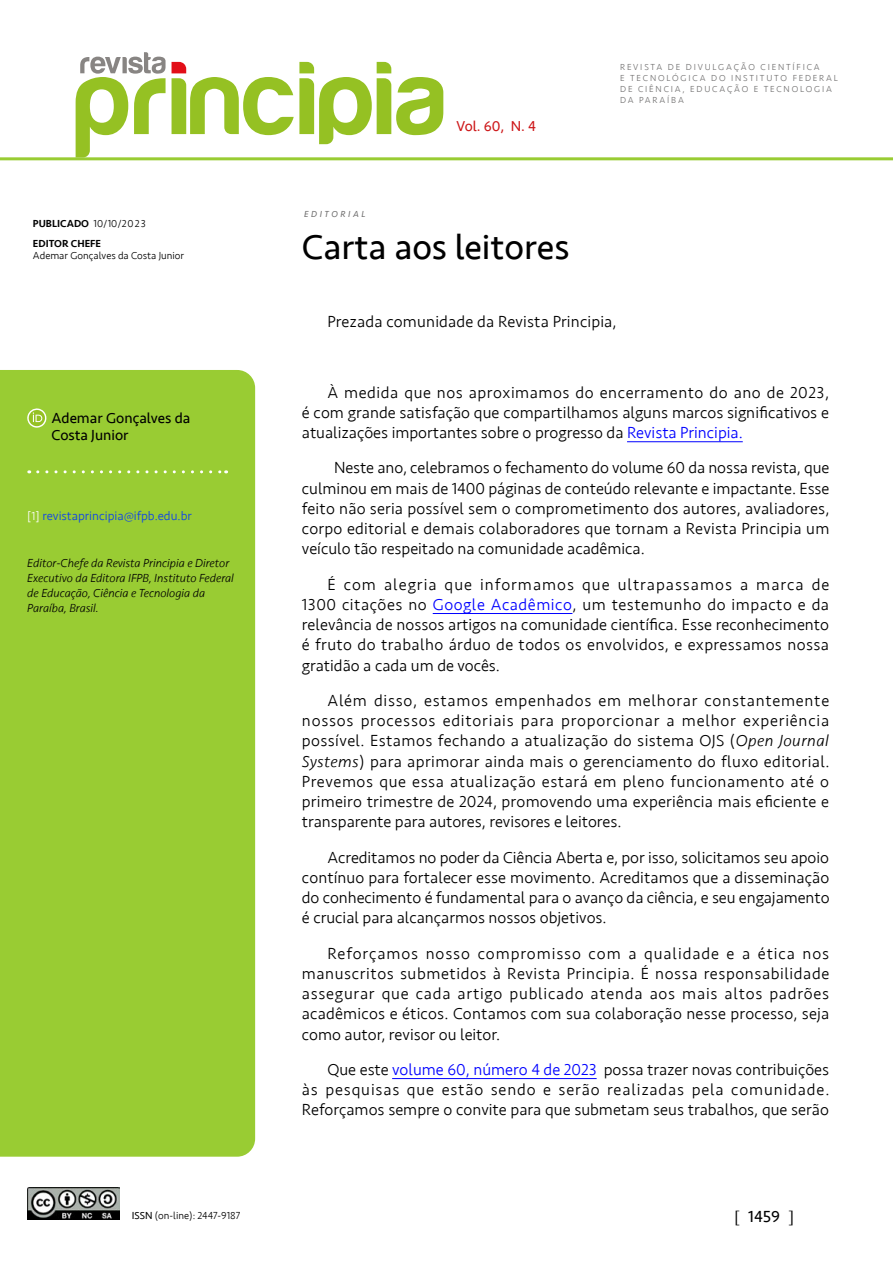
<style>
.page{position:relative;width:893px;height:1263px;background:#fff}
.page>*{position:absolute;margin:0;border:0;box-sizing:border-box;transform-origin:0 0}
.t1{font:36px "Seravek";color:#000}
.t2{font:300 16.5px/20.2px "Seravek";color:#000;text-align:justify}
.t3{font:16.5px "Seravek";color:#000}
.t4{font:15px/16.5px "Seravek";color:#000}
.t5{font:14.7px "Seravek";color:#cd1719}
.t6{font:300 12.75px "Seravek";color:#0d42eb}
.t7{font:italic 300 12px/15px "Seravek";color:#000}
.t8{font:300 10.5px "Seravek";color:#000}
.t9{font:500 10.5px/20.2px "Seravek";color:#000}
.t10{font:300 9px/10.8px "Seravek";letter-spacing:.2em;color:#706f6f}
.t11{font:italic 9px "Seravek";letter-spacing:.285em;color:#706f6f}
.s1{font-weight:300}
.s2{font-size:12px;color:#fff}
.s3{font-weight:400}
.s4{color:#00f}
.s5{font-style:italic}
.s6{font-family:"Times New Roman"}
</style>
<div class="page">
<div style="left:0;top:370px;width:255px;height:787px;background:#9c3"></div>
<svg style="left:172px;top:62px;width:271px;height:82px"></svg>
<svg style="left:76px;top:52px;width:90px;height:105px"></svg>
<img style="left:28px;top:1187px;width:91px;height:32px">
<hr style="left:627px;top:441px;width:116px;height:1px;background:#00f">
<hr style="left:433px;top:613px;width:139px;height:1px;background:#00f">
<hr style="left:392px;top:1078px;width:205px;height:1px;background:#00f">
<svg style="left:27px;top:408px;width:20px;height:21px"></svg>
<svg style="left:38px;top:470px;width:189px;height:3px"></svg>
<hr style="left:0;top:157px;width:893px;height:3px;background:#9c3">
<p class="t9" style="left:33px;top:213px;width:114px">PUBLICADO <span class="s1">10/10/2023<br></span>EDITOR CHEFE</p>
<p class="t8" style="left:33px;top:250px;width:153px">Ademar Gonçalves da Costa Junior</p>
<p class="t4" style="left:52px;top:410px;width:140px">Ademar Gonçalves da<br>Costa Junior</p>
<p class="t6" style="left:27px;top:508px;width:166px"><span class="s2">[1]</span> revistaprincipia@ifpb.edu.br</p>
<p class="t7" style="left:27px;top:556px;width:208px">Editor-Chefe da Revista Principia e Diretor Executivo da Editora IFPB, Instituto Federal de Educação, Ciência e Tecnologia da Paraíba, Brasil.</p>
<p class="t8" style="left:132px;top:1210px;width:110px"><span class="s3">ISSN</span> (on-line): 2447-9187</p>
<p class="t11" style="left:304px;top:207px;width:63px">EDITORIAL</p>
<p class="t5" style="left:456px;top:115px;width:81px">Vol. 60, N. 4</p>
<h1 class="t1" style="left:302px;top:219px;width:269px">Carta aos leitores</h1>
<p class="t10" style="left:620px;top:62px;width:219px">REVISTA DE DIVULGAÇÃO CIENTÍFICA<br>E TECNOLÓGICA DO INSTITUTO FEDERAL<br>DE CIÊNCIA, EDUCAÇÃO E TECNOLOGIA<br>DA PARAÍBA</p>
<p class="t2" style="left:327px;top:312px;width:291px">Prezada comunidade da Revista Principia,</p>
<p class="t2" style="left:302px;top:382px;width:529px;text-indent:26px">À medida que nos aproximamos do encerramento do ano de 2023, é com grande satisfação que compartilhamos alguns marcos significativos e atualizações importantes sobre o progresso da <span class="s4">Revista Principia.</span></p>
<p class="t2" style="left:302px;top:458px;width:529px;text-indent:32px">Neste ano, celebramos o fechamento do volume 60 da nossa revista, que culminou em mais de 1400 páginas de conteúdo relevante e impactante. Esse feito não seria possível sem o comprometimento dos autores, avaliadores, corpo editorial e demais colaboradores que tornam a Revista Principia um veículo tão respeitado na comunidade acadêmica.</p>
<p class="t2" style="left:302px;top:574px;width:529px;text-indent:26px">É com alegria que informamos que ultrapassamos a marca de 1300 citações no <span class="s4">Google Acadêmico</span>, um testemunho do impacto e da relevância de nossos artigos na comunidade científica. Esse reconhecimento é fruto do trabalho árduo de todos os envolvidos, e expressamos nossa gratidão a cada um de vocês.</p>
<p class="t2" style="left:302px;top:691px;width:529px;text-indent:26px">Além disso, estamos empenhados em melhorar constantemente nossos processos editoriais para proporcionar a melhor experiência possível. Estamos fechando a atualização do sistema OJS (<span class="s5">Open Journal Systems</span>) para aprimorar ainda mais o gerenciamento do fluxo editorial.<br>Prevemos que essa atualização estará em pleno funcionamento até o primeiro trimestre de 2024, promovendo uma experiência mais eficiente e transparente para autores, revisores e leitores.</p>
<p class="t2" style="left:302px;top:847px;width:529px;text-indent:26px">Acreditamos no poder da Ciência Aberta e, por isso, solicitamos seu apoio contínuo para fortalecer esse movimento. Acreditamos que a disseminação do conhecimento é fundamental para o avanço da ciência, e seu engajamento é crucial para alcançarmos nossos objetivos.</p>
<p class="t2" style="left:302px;top:943px;width:529px;text-indent:26px">Reforçamos nosso compromisso com a qualidade e a ética nos manuscritos submetidos à Revista Principia. É nossa responsabilidade assegurar que cada artigo publicado atenda aos mais altos padrões acadêmicos e éticos. Contamos com sua colaboração nesse processo, seja como autor, revisor ou leitor.</p>
<p class="t2" style="left:302px;top:1059px;width:529px;text-indent:26px">Que este <span class="s4">volume 60, número 4 de 2023</span> possa trazer novas contribuições às pesquisas que estão sendo e serão realizadas pela comunidade.<br>Reforçamos sempre o convite para que submetam seus trabalhos, que serão</p>
<p class="t3" style="left:734px;top:1204px;width:61px"><span class="s6">[</span> 1459 <span class="s6">]</span></p>
</div>
